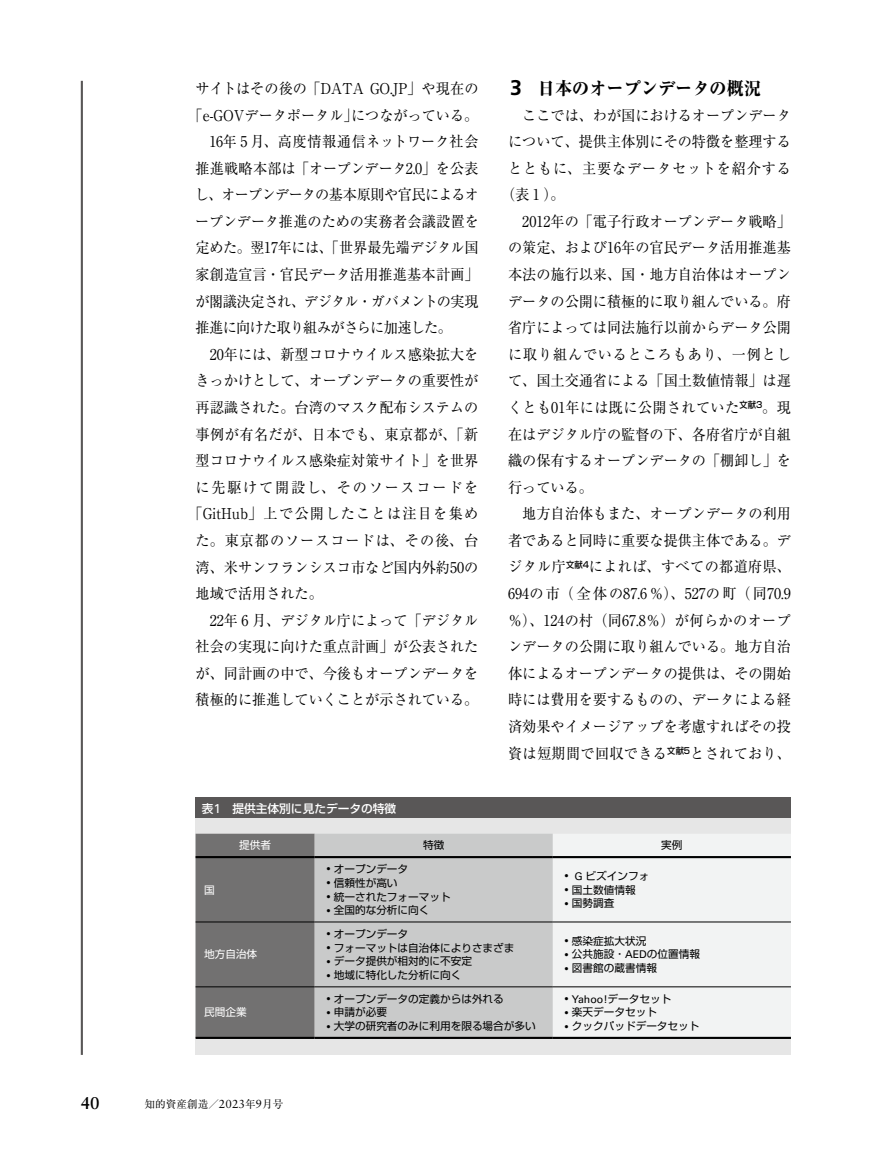
<style>
.page{position:relative;width:893px;height:1157px;background:#fff}
.page>*{position:absolute;margin:0;border:0;box-sizing:border-box;transform-origin:0 0}
.t1{font:800 18px "Ryumin Pr 6 N";color:#000;scale:.95 1}
.t2{font:700 16.95px "Sabon LT Std";color:#000}
.t3{font:14.85px "Ryumin Pr 6 N";color:#000;scale:.95 1}
.t4{font:14.85px "Ryumin Pr 6 N";letter-spacing:.025em;color:#000;scale:.95 1}
.t5{font:14.85px "Ryumin Pr 6 N";letter-spacing:.06em;color:#000;scale:.95 1}
.t6{font:14.85px "Ryumin Pr 6 N";letter-spacing:.03em;color:#000;scale:.95 1}
.t7{font:14.85px "Ryumin Pr 6 N";letter-spacing:-.02em;color:#000;scale:.95 1}
.t8{font:14.85px "Ryumin Pr 6 N";letter-spacing:.09em;color:#000;scale:.95 1}
.t9{font:14.85px "Ryumin Pr 6 N";letter-spacing:-.05em;color:#000;scale:.95 1}
.t10{font:14.85px "Ryumin Pr 6 N";letter-spacing:-.04em;color:#000;scale:.95 1}
.t11{font:14.85px "Ryumin Pr 6 N";letter-spacing:.035em;color:#000;scale:.95 1}
.t12{font:14.85px "Ryumin Pr 6 N";letter-spacing:-.045em;color:#000;scale:.95 1}
.t13{font:14.85px "Ryumin Pr 6 N";letter-spacing:.065em;color:#000;scale:.95 1}
.t14{font:14.85px "Ryumin Pr 6 N";letter-spacing:.125em;color:#000;scale:.95 1}
.t15{font:500 11.7px "Shin Go Pr 6 N";color:#fff}
.t16{font:10.65px "Shin Go Pr 6 N";color:#000}
.t17{font:10.65px "Ryumin Pr 6 N";color:#000}
.t18{font:10.65px "Shin Go Pr 6 N";color:#fff}
.t19{font:10.65px "Univers LT Std";color:#000}
.s1{font-family:"Frutiger LT Std";font-weight:700;font-size:21.3px}
.s2{font-family:"Univers LT Std";font-weight:400;font-size:12.9px}
.s3{font-family:"Univers LT Std"}
.s4{font-family:"Sabon LT Std";font-size:11.7px}
.s5{font-family:"Shin Go Pr 6 N"}
</style>
<div class="page">
<hr style="left:81px;top:81px;width:2px;height:973px;background:#595757">
<div style="left:196px;top:797px;width:595px;height:22px;background:#595757"></div>
<div style="left:196px;top:819px;width:595px;height:235px;background:#e6e6e6"></div>
<div style="left:196px;top:833px;width:119px;height:203px;background:#727171"></div>
<div style="left:315px;top:834px;width:238px;height:202px;background:#c9caca"></div>
<div style="left:553px;top:834px;width:238px;height:202px;background:#f2f3f3"></div>
<hr style="left:196px;top:856px;width:119px;height:2px;background:#000">
<hr style="left:315px;top:856px;width:238px;height:2px;background:#000">
<hr style="left:553px;top:856px;width:238px;height:2px;background:#000">
<hr style="left:196px;top:1036px;width:119px;height:3px;background:#000">
<hr style="left:315px;top:1036px;width:238px;height:3px;background:#000">
<hr style="left:553px;top:1036px;width:238px;height:3px;background:#000">
<hr style="left:196px;top:921px;width:119px;height:1px;background:#000">
<hr style="left:315px;top:921px;width:238px;height:1px;background:#000">
<hr style="left:553px;top:921px;width:238px;height:1px;background:#000">
<hr style="left:196px;top:986px;width:119px;height:1px;background:#000">
<hr style="left:315px;top:986px;width:238px;height:1px;background:#000">
<hr style="left:553px;top:986px;width:238px;height:1px;background:#000">
<p class="t3" style="left:195px;top:77px;width:300px">サイトはその後の「DATA GO.JP」や現在の</p>
<p class="t3" style="left:189px;top:103px;width:307px">「e-GOVデータポータル」につながっている。</p>
<p class="t3" style="left:209px;top:130px;width:285px">16年 5 月、高度情報通信ネットワーク社会</p>
<p class="t3" style="left:196px;top:156px;width:299px">推進戦略本部は「オープンデータ2.0」を公表</p>
<p class="t9" style="left:195px;top:183px;width:300px">し、オープンデータの基本原則や官民によるオ</p>
<p class="t3" style="left:195px;top:210px;width:300px">ープンデータ推進のための実務者会議設置を</p>
<p class="t7" style="left:195px;top:236px;width:300px">定めた。翌17年には、「世界最先端デジタル国</p>
<p class="t3" style="left:195px;top:263px;width:300px">家創造宣言・官民データ活用推進基本計画」</p>
<p class="t10" style="left:195px;top:289px;width:300px">が閣議決定され、デジタル・ガバメントの実現</p>
<p class="t12" style="left:195px;top:316px;width:271px">推進に向けた取り組みがさらに加速した。</p>
<p class="t3" style="left:210px;top:342px;width:284px">20年には、新型コロナウイルス感染拡大を</p>
<p class="t3" style="left:196px;top:369px;width:299px">きっかけとして、オープンデータの重要性が</p>
<p class="t3" style="left:196px;top:396px;width:299px">再認識された。台湾のマスク配布システムの</p>
<p class="t11" style="left:196px;top:422px;width:299px">事例が有名だが、日本でも、東京都が、「新</p>
<p class="t3" style="left:196px;top:449px;width:299px">型コロナウイルス感染症対策サイト」を世界</p>
<p class="t14" style="left:196px;top:475px;width:299px">に先駆けて開設し、そのソースコードを</p>
<p class="t8" style="left:189px;top:502px;width:307px">「GitHub」上で公開したことは注目を集め</p>
<p class="t13" style="left:196px;top:528px;width:299px">た。東京都のソースコードは、その後、台</p>
<p class="t3" style="left:196px;top:555px;width:299px">湾、米サンフランシスコ市など国内外約50の</p>
<p class="t3" style="left:196px;top:582px;width:135px">地域で活用された。</p>
<p class="t3" style="left:210px;top:608px;width:284px">22年 6 月、デジタル庁によって「デジタル</p>
<p class="t3" style="left:196px;top:635px;width:299px">社会の実現に向けた重点計画」が公表された</p>
<p class="t3" style="left:196px;top:661px;width:299px">が、同計画の中で、今後もオープンデータを</p>
<p class="t3" style="left:196px;top:688px;width:299px">積極的に推進していくことが示されている。</p>
<p class="t1" style="left:510px;top:74px;width:266px"><span class="s1">3</span> 日本のオープンデータの概況</p>
<p class="t3" style="left:522px;top:103px;width:284px">ここでは、わが国におけるオープンデータ</p>
<p class="t3" style="left:508px;top:130px;width:299px">について、提供主体別にその特徴を整理する</p>
<p class="t5" style="left:508px;top:156px;width:299px">とともに、主要なデータセットを紹介する</p>
<p class="t3" style="left:501px;top:183px;width:68px">（表 1 ）。</p>
<p class="t3" style="left:522px;top:210px;width:284px">2012年の「電子行政オープンデータ戦略」</p>
<p class="t3" style="left:508px;top:236px;width:299px">の策定、および16年の官民データ活用推進基</p>
<p class="t3" style="left:508px;top:263px;width:299px">本法の施行以来、国・地方自治体はオープン</p>
<p class="t3" style="left:508px;top:289px;width:299px">データの公開に積極的に取り組んでいる。府</p>
<p class="t3" style="left:508px;top:316px;width:299px">省庁によっては同法施行以前からデータ公開</p>
<p class="t5" style="left:508px;top:342px;width:299px">に取り組んでいるところもあり、一例とし</p>
<p class="t3" style="left:508px;top:369px;width:299px">て、国土交通省による「国土数値情報」は遅</p>
<p class="t4" style="left:508px;top:396px;width:299px">くとも01年には既に公開されていた<sup>文献3</sup>。現</p>
<p class="t3" style="left:508px;top:422px;width:299px">在はデジタル庁の監督の下、各府省庁が自組</p>
<p class="t3" style="left:508px;top:449px;width:299px">織の保有するオープンデータの「棚卸し」を</p>
<p class="t3" style="left:508px;top:475px;width:91px">行っている。</p>
<p class="t3" style="left:522px;top:502px;width:284px">地方自治体もまた、オープンデータの利用</p>
<p class="t3" style="left:508px;top:528px;width:299px">者であると同時に重要な提供主体である。デ</p>
<p class="t4" style="left:508px;top:555px;width:299px">ジタル庁<sup>文献4</sup>によれば、すべての都道府県、</p>
<p class="t3" style="left:508px;top:582px;width:299px">694の市（全体の87.6 ％）、527の町（同70.9</p>
<p class="t6" style="left:508px;top:608px;width:299px">％）、124の村（同67.8％）が何らかのオープ</p>
<p class="t3" style="left:508px;top:635px;width:299px">ンデータの公開に取り組んでいる。地方自治</p>
<p class="t3" style="left:508px;top:661px;width:299px">体によるオープンデータの提供は、その開始</p>
<p class="t3" style="left:508px;top:688px;width:299px">時には費用を要するものの、データによる経</p>
<p class="t3" style="left:508px;top:714px;width:299px">済効果やイメージアップを考慮すればその投</p>
<p class="t4" style="left:508px;top:741px;width:299px">資は短期間で回収できる<sup>文献5</sup>とされており、</p>
<p class="t15" style="left:202px;top:798px;width:196px">表<span class="s2">1</span>　提供主体別に見たデータの特徴</p>
<p class="t18" style="left:239px;top:836px;width:33px">提供者</p>
<p class="t16" style="left:423px;top:836px;width:23px">特徴</p>
<p class="t16" style="left:661px;top:836px;width:23px">実例</p>
<p class="t18" style="left:204px;top:880px;width:12px">国</p>
<p class="t16" style="left:327px;top:860px;width:83px"><sup>●</sup> オープンデータ</p>
<p class="t16" style="left:327px;top:874px;width:72px"><sup>●</sup> 信頼性が高い</p>
<p class="t16" style="left:327px;top:887px;width:126px"><sup>●</sup> 統一されたフォーマット</p>
<p class="t16" style="left:327px;top:901px;width:104px"><sup>●</sup> 全国的な分析に向く</p>
<p class="t16" style="left:565px;top:867px;width:86px"><sup>●</sup> <span class="s3">G</span> ビズインフォ</p>
<p class="t16" style="left:565px;top:880px;width:72px"><sup>●</sup> 国土数値情報</p>
<p class="t16" style="left:565px;top:894px;width:51px"><sup>●</sup> 国勢調査</p>
<p class="t18" style="left:204px;top:945px;width:55px">地方自治体</p>
<p class="t18" style="left:204px;top:1003px;width:44px">民間企業</p>
<p class="t2" style="left:81px;top:1093px;width:20px">40</p>
<p class="t17" style="left:145px;top:1095px;width:140px">知的資産創造／<span class="s4">2023</span>年<span class="s4">9</span>月号</p>
<p class="t16" style="left:327px;top:925px;width:83px"><sup>●</sup> オープンデータ</p>
<p class="t16" style="left:327px;top:938px;width:189px"><sup>●</sup> フォーマットは自治体によりさまざま</p>
<p class="t16" style="left:327px;top:952px;width:147px"><sup>●</sup> データ提供が相対的に不安定</p>
<p class="t16" style="left:327px;top:966px;width:136px"><sup>●</sup> 地域に特化した分析に向く</p>
<p class="t16" style="left:327px;top:989px;width:179px"><sup>●</sup> オープンデータの定義からは外れる</p>
<p class="t16" style="left:327px;top:1003px;width:62px"><sup>●</sup> 申請が必要</p>
<p class="t16" style="left:327px;top:1017px;width:211px"><sup>●</sup> 大学の研究者のみに利用を限る場合が多い</p>
<p class="t16" style="left:565px;top:931px;width:83px"><sup>●</sup> 感染症拡大状況</p>
<p class="t16" style="left:565px;top:945px;width:137px"><sup>●</sup> 公共施設・<span class="s3">AED</span>の位置情報</p>
<p class="t16" style="left:565px;top:959px;width:94px"><sup>●</sup> 図書館の蔵書情報</p>
<p class="t19" style="left:565px;top:992px;width:108px"><sup>●</sup> Yahoo!<span class="s5">データセット</span></p>
<p class="t16" style="left:565px;top:1003px;width:94px"><sup>●</sup> 楽天データセット</p>
<p class="t16" style="left:565px;top:1017px;width:136px"><sup>●</sup> クックパッドデータセット</p>
</div>
